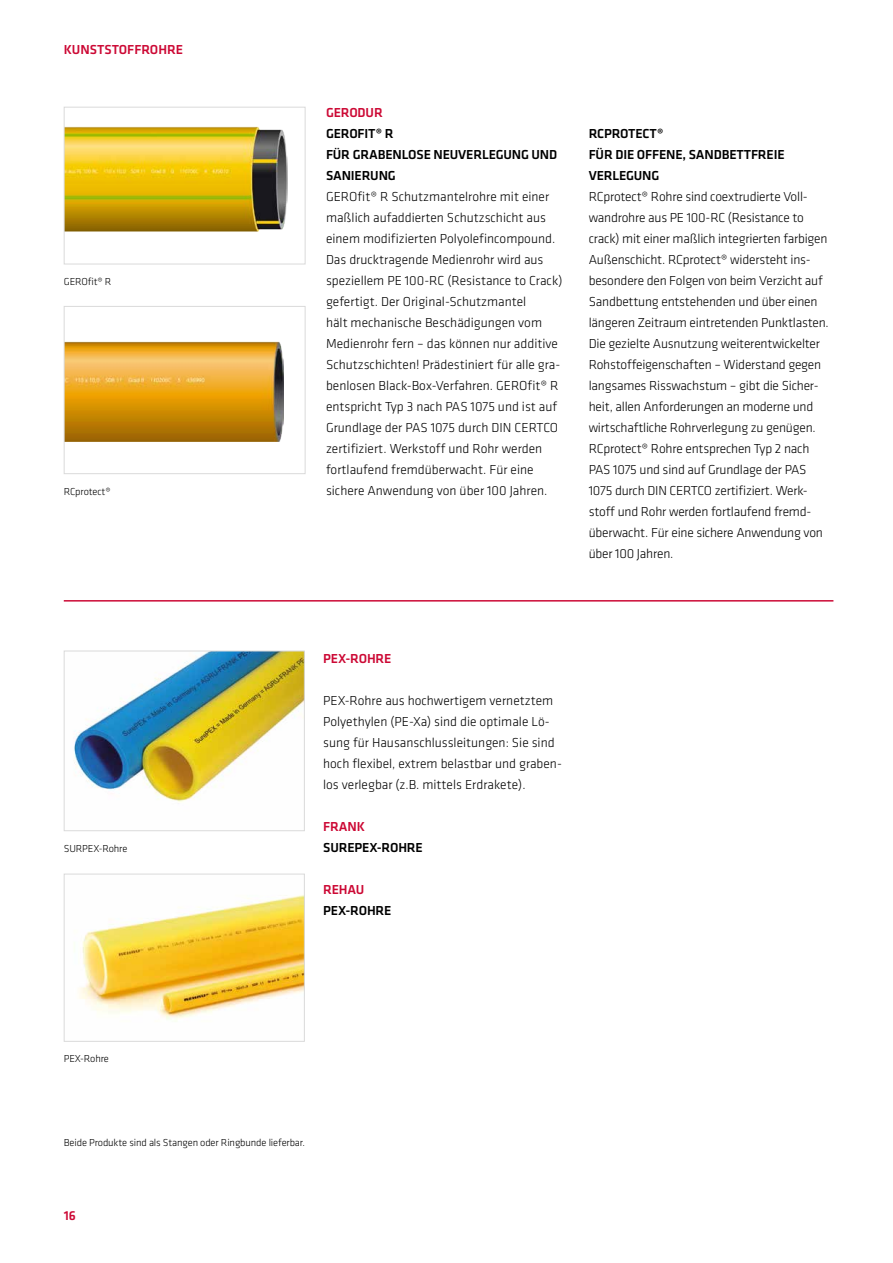
<style>
.page{position:relative;width:893px;height:1263px;background:#fff}
.page>*{position:absolute;margin:0;border:0;box-sizing:border-box;transform-origin:0 0}
.t1{font:300 13.5px/21px "GC Klavika Fein";letter-spacing:-.005em;color:#000}
.t2{font:500 13.5px/21px "GC Klavika Fein";letter-spacing:-.01em;color:#000}
.t3{font:500 13.5px "GC Klavika Fein";letter-spacing:-.01em;color:#cc0935}
.t4{font:300 10.5px "GC Klavika Fein";letter-spacing:-.01em;color:#000}
</style>
<div class="page">
<img style="left:66px;top:126px;width:222px;height:106px">
<div style="left:64px;top:107px;width:241px;height:157px;border:1px solid #dadada"></div>
<img style="left:74px;top:653px;width:229px;height:149px">
<div style="left:64px;top:651px;width:241px;height:180px;border:1px solid #dadada"></div>
<img style="left:79px;top:895px;width:224px;height:127px">
<div style="left:64px;top:874px;width:241px;height:168px;border:1px solid #dadada"></div>
<img style="left:66px;top:341px;width:217px;height:100px">
<div style="left:64px;top:306px;width:241px;height:168px;border:1px solid #dadada"></div>
<hr style="left:64px;top:600px;width:769px;height:2px;background:#cc0935">
<p class="t3" style="left:64px;top:40px;width:121px">KUNSTSTOFFROHRE</p>
<p class="t4" style="left:64px;top:275px;width:49px">GEROfit® R</p>
<p class="t4" style="left:64px;top:485px;width:48px">RCprotect®</p>
<p class="t4" style="left:64px;top:842px;width:65px">SURPEX-Rohre</p>
<p class="t3" style="left:326px;top:103px;width:58px">GERODUR</p>
<p class="t2" style="left:326px;top:123px;width:233px">GEROFIT® R<br>FÜR GRABENLOSE NEUVERLEGUNG UND<br>SANIERUNG</p>
<p class="t1" style="left:326px;top:186px;width:238px">GEROfit® R Schutzmantelrohre mit einer maßlich aufaddierten Schutzschicht aus einem modifizierten Polyolefincompound.<br>Das drucktragende Medienrohr wird aus speziellem PE 100-RC (Resistance to Crack) gefertigt. Der Original-Schutzmantel<br>hält mechanische Beschädigungen vom Medienrohr fern – das können nur additive Schutzschichten! Prädestiniert fü r alle gra&shy;benlosen Black-Box-Verfahren. GEROfit® R entspricht Typ 3 nach PAS 1075 und ist auf Grundlage der PAS 1075 durch DIN CERTCO zertifiziert. Werkstoff und Rohr werden fortlaufend fremdü berwacht. Fü r eine sichere Anwendung von über 100 Jahren.</p>
<p class="t2" style="left:589px;top:123px;width:197px">RCPROTECT®<br>FÜR DIE OFFENE, SANDBETTFREIE<br>VERLEGUNG</p>
<p class="t1" style="left:589px;top:186px;width:242px">RCprotect® Rohre sind coextrudierte Voll&shy;wandrohre aus PE 100-RC (Resistance to crack) mit einer maßlich integrierten farbigen Außenschicht. RCprotect® widersteht ins&shy;besondere den Folgen von beim Verzicht auf Sandbettung entstehenden und über einen längeren Zeitraum eintretenden Punktlasten.<br>Die gezielte Ausnutzung weiterentwickelter Rohstoffeigenschaften – Widerstand gegen langsames Risswachstum – gibt die Sicher&shy;heit, allen Anforderungen an moderne und wirtschaftliche Rohrverlegung zu genügen.<br>RCprotect® Rohre entsprechen Typ 2 nach PAS 1075 und sind auf Grundlage der PAS 1075 durch DIN CERTCO zertifiziert. Werk&shy;stoff und Rohr werden fortlaufend fremd-<br>ü berwacht. Fü r eine sichere Anwendung von über 100 Jahren.</p>
<p class="t3" style="left:323px;top:649px;width:70px">PEX-ROHRE</p>
<p class="t1" style="left:323px;top:690px;width:240px">PEX-Rohre aus hochwertigem vernetztem Polyethylen (PE-Xa) sind die optimale Lö&shy;sung für Hausanschlussleitungen: Sie sind hoch flexibel, extrem belastbar und graben&shy;los verlegbar (z.B. mittels Erdrakete).</p>
<p class="t3" style="left:323px;top:818px;width:43px">FRANK</p>
<p class="t2" style="left:323px;top:837px;width:101px">SUREPEX-ROHRE</p>
<p class="t3" style="left:323px;top:881px;width:43px">REHAU</p>
<p class="t2" style="left:323px;top:900px;width:70px">PEX-ROHRE</p>
<p class="t4" style="left:64px;top:1052px;width:47px">PEX-Rohre</p>
<p class="t4" style="left:64px;top:1136px;width:243px">Beide Produkte sind als Stangen oder Ringbunde lieferbar.</p>
<p class="t3" style="left:64px;top:1207px;width:14px">16</p>
</div>
